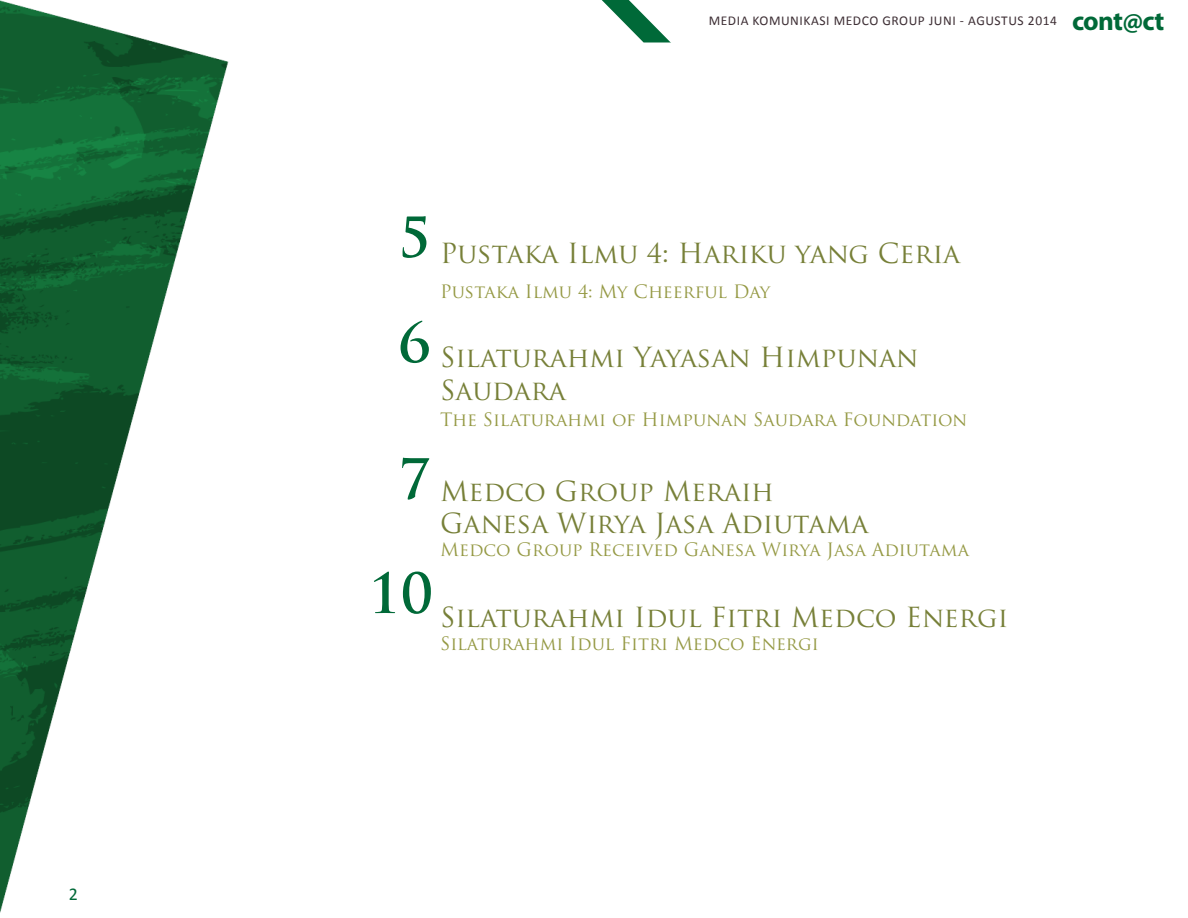
<style>
.page{position:relative;width:1188px;height:918px;background:#fff}
.page>*{position:absolute;margin:0;border:0;box-sizing:border-box;transform-origin:0 0}
.t1{font:700 54px "Trajan Pro";color:#006938}
.t2{font:27px/32.4px "Trajan Pro";color:#778038}
.t3{font:18px "Trajan Pro";color:#959944}
.t4{font:18px "Calibri";color:#006938}
.t5{font:13.5px "Calibri";letter-spacing:.04em;color:#3d2e34}
.s1{font-family:"Myriad Pro";font-weight:700;font-size:27px;color:#006938}
</style>
<div class="page">
<img style="left:0;top:0;width:229px;height:913px">
<svg style="left:602px;top:0;width:69px;height:43px"></svg>
<p class="t4" style="left:69px;top:883px;width:11px">2</p>
<p class="t5" style="left:709px;top:12px;width:457px">MEDIA KOMUNIKASI MEDCO GROUP JUNI - AGUSTUS 2014 <span class="s1">cont@ct</span></p>
<h1 class="t1" style="left:398px;top:204px;width:34px">5</h1>
<h1 class="t1" style="left:398px;top:309px;width:34px">6</h1>
<h2 class="t2" style="left:440px;top:237px;width:521px">Pustaka Ilmu 4: Hariku yang Ceria</h2>
<p class="t3" style="left:440px;top:280px;width:331px">Pustaka Ilmu 4: My Cheerful Day</p>
<h2 class="t2" style="left:440px;top:341px;width:480px">Silaturahmi Yayasan Himpunan<br>Saudara</h2>
<p class="t3" style="left:440px;top:408px;width:528px">The Silaturahmi of Himpunan Saudara Foundation</p>
<h1 class="t1" style="left:398px;top:445px;width:34px">7</h1>
<h1 class="t1" style="left:368px;top:560px;width:66px">10</h1>
<h2 class="t2" style="left:440px;top:474px;width:430px">Medco Group Meraih<br>Ganesa Wirya Jasa Adiutama</h2>
<p class="t3" style="left:440px;top:538px;width:530px">Medco Group Received Ganesa Wirya Jasa Adiutama</p>
<h2 class="t2" style="left:440px;top:601px;width:570px">Silaturahmi Idul Fitri Medco Energi</h2>
<p class="t3" style="left:440px;top:632px;width:380px">Silaturahmi Idul Fitri Medco Energi</p>
</div>
